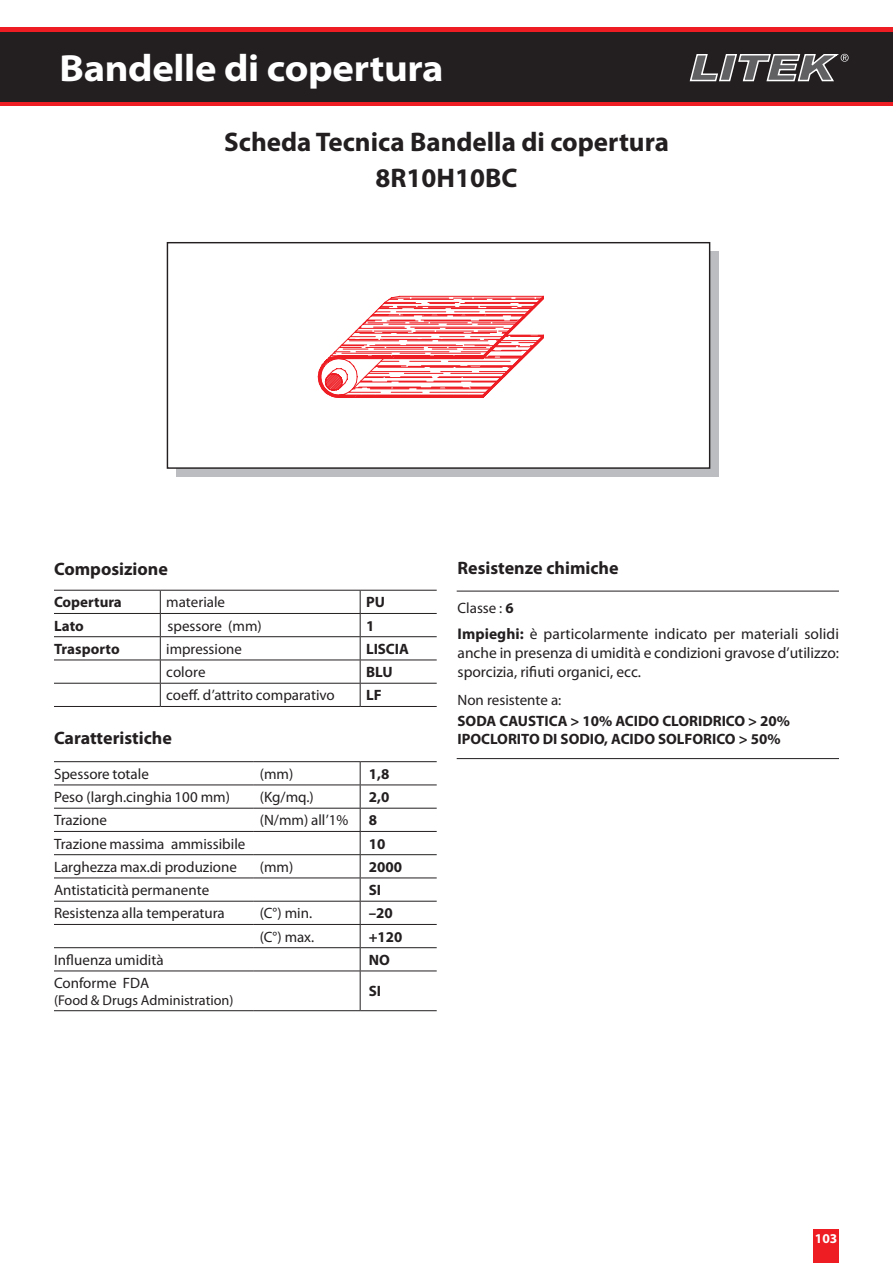
<style>
.page{position:relative;width:893px;height:1263px;background:#fff}
.page>*{position:absolute;margin:0;border:0;box-sizing:border-box;transform-origin:0 0}
.t1{font:700 semi-expanded 37.95px "Myriad Pro";letter-spacing:-.01em;color:#fff}
.Normale{font:700 27px "Myriad Pro";color:#231f20}
.Normale-2{font:700 18px "Myriad Pro";color:#231f20}
.Normale-3{font:15.45px/18.6px "Myriad Pro";color:#231f20;text-align:justify}
.Normale-4{font:15px "Myriad Pro";color:#231f20}
.Normale-5{font:700 15px "Myriad Pro";color:#231f20}
.Normale-6{font:14.25px "Myriad Pro";color:#231f20}
.t2{font:700 13.5px "Myriad Pro";color:#fff}
.s1{font-weight:700}
</style>
<div class="page">
<div style="left:0;top:28px;width:893px;height:78px;background:#ee1d23"></div>
<div style="left:0;top:32px;width:893px;height:70px;background:#231f20"></div>
<svg style="left:689px;top:53px;width:160px;height:29px"></svg>
<hr style="left:54px;top:590px;width:106px;height:1px;background:#231f20">
<hr style="left:160px;top:590px;width:200px;height:1px;background:#231f20">
<hr style="left:360px;top:590px;width:77px;height:1px;background:#231f20">
<hr style="left:54px;top:613px;width:106px;height:1px;background:#231f20">
<hr style="left:160px;top:613px;width:200px;height:1px;background:#231f20">
<hr style="left:360px;top:613px;width:77px;height:1px;background:#231f20">
<hr style="left:54px;top:636px;width:106px;height:1px;background:#231f20">
<hr style="left:160px;top:636px;width:200px;height:1px;background:#231f20">
<hr style="left:360px;top:636px;width:77px;height:1px;background:#231f20">
<hr style="left:54px;top:660px;width:106px;height:1px;background:#231f20">
<hr style="left:160px;top:660px;width:200px;height:1px;background:#231f20">
<hr style="left:360px;top:660px;width:77px;height:1px;background:#231f20">
<hr style="left:54px;top:683px;width:106px;height:1px;background:#231f20">
<hr style="left:160px;top:683px;width:200px;height:1px;background:#231f20">
<svg style="left:160px;top:591px;width:1px;height:115px"></svg>
<hr style="left:360px;top:683px;width:77px;height:1px;background:#231f20">
<svg style="left:360px;top:591px;width:1px;height:115px"></svg>
<hr style="left:54px;top:706px;width:106px;height:1px;background:#231f20">
<hr style="left:160px;top:706px;width:200px;height:1px;background:#231f20">
<hr style="left:360px;top:706px;width:77px;height:1px;background:#231f20">
<hr style="left:54px;top:761px;width:200px;height:1px;background:#231f20">
<hr style="left:254px;top:761px;width:106px;height:1px;background:#231f20">
<hr style="left:360px;top:761px;width:77px;height:1px;background:#231f20">
<hr style="left:54px;top:784px;width:200px;height:1px;background:#231f20">
<hr style="left:254px;top:784px;width:106px;height:1px;background:#231f20">
<hr style="left:360px;top:784px;width:77px;height:1px;background:#231f20">
<hr style="left:54px;top:808px;width:200px;height:1px;background:#231f20">
<hr style="left:254px;top:808px;width:106px;height:1px;background:#231f20">
<hr style="left:360px;top:808px;width:77px;height:1px;background:#231f20">
<hr style="left:54px;top:831px;width:200px;height:1px;background:#231f20">
<hr style="left:254px;top:831px;width:106px;height:1px;background:#231f20">
<hr style="left:360px;top:831px;width:77px;height:1px;background:#231f20">
<hr style="left:54px;top:854px;width:200px;height:1px;background:#231f20">
<hr style="left:254px;top:854px;width:106px;height:1px;background:#231f20">
<hr style="left:360px;top:854px;width:77px;height:1px;background:#231f20">
<hr style="left:54px;top:877px;width:200px;height:1px;background:#231f20">
<hr style="left:254px;top:877px;width:106px;height:1px;background:#231f20">
<hr style="left:360px;top:877px;width:77px;height:1px;background:#231f20">
<hr style="left:54px;top:901px;width:200px;height:1px;background:#231f20">
<hr style="left:254px;top:901px;width:106px;height:1px;background:#231f20">
<hr style="left:360px;top:901px;width:77px;height:1px;background:#231f20">
<hr style="left:54px;top:924px;width:200px;height:1px;background:#231f20">
<hr style="left:254px;top:924px;width:106px;height:1px;background:#231f20">
<hr style="left:360px;top:924px;width:77px;height:1px;background:#231f20">
<hr style="left:54px;top:947px;width:200px;height:1px;background:#231f20">
<hr style="left:254px;top:947px;width:106px;height:1px;background:#231f20">
<hr style="left:360px;top:947px;width:77px;height:1px;background:#231f20">
<svg style="left:360px;top:762px;width:1px;height:208px"></svg>
<hr style="left:54px;top:970px;width:200px;height:1px;background:#231f20">
<hr style="left:254px;top:970px;width:106px;height:1px;background:#231f20">
<hr style="left:360px;top:970px;width:77px;height:1px;background:#231f20">
<hr style="left:360px;top:971px;width:1px;height:39px;background:#231f20">
<hr style="left:54px;top:1010px;width:200px;height:1px;background:#231f20">
<hr style="left:254px;top:1010px;width:106px;height:1px;background:#231f20">
<hr style="left:360px;top:1010px;width:77px;height:1px;background:#231f20">
<hr style="left:457px;top:591px;width:382px;height:1px;background:#231f20">
<hr style="left:457px;top:758px;width:382px;height:1px;background:#231f20">
<div style="left:176px;top:252px;width:543px;height:225px;background:#bcbdc0"></div>
<div style="left:167px;top:243px;width:543px;height:225px;background:#fff"></div>
<div style="left:167px;top:242px;width:543px;height:227px;border:1px solid #231f20"></div>
<svg style="left:318px;top:296px;width:226px;height:102px"></svg>
<div style="left:813px;top:1229px;width:26px;height:34px;background:#ee1d23"></div>
<p class="t1" style="left:60px;top:47px;width:386px">Bandelle di copertura</p>
<p class="Normale" style="left:224px;top:127px;width:446px">Scheda Tecnica Bandella di copertura</p>
<p class="Normale" style="left:376px;top:162px;width:143px">8R10H10BC</p>
<p class="Normale-2" style="left:54px;top:559px;width:115px">Composizione</p>
<p class="Normale-5" style="left:54px;top:594px;width:69px">Copertura</p>
<p class="Normale-4" style="left:166px;top:594px;width:60px">materiale</p>
<p class="Normale-5" style="left:366px;top:594px;width:21px">PU</p>
<p class="Normale-5" style="left:54px;top:617px;width:31px">Lato</p>
<p class="Normale-4" style="left:168px;top:617px;width:96px">spessore (mm)</p>
<p class="Normale-5" style="left:366px;top:617px;width:10px">1</p>
<p class="Normale-5" style="left:54px;top:640px;width:67px">Trasporto</p>
<p class="Normale-4" style="left:166px;top:641px;width:77px">impressione</p>
<p class="Normale-5" style="left:366px;top:640px;width:44px">LISCIA</p>
<p class="Normale-4" style="left:166px;top:664px;width:41px">colore</p>
<p class="Normale-5" style="left:366px;top:664px;width:28px">BLU</p>
<p class="Normale-4" style="left:166px;top:687px;width:170px">coeff. d’attrito comparativo</p>
<p class="Normale-5" style="left:366px;top:687px;width:17px">LF</p>
<p class="Normale-2" style="left:54px;top:728px;width:119px">Caratteristiche</p>
<p class="Normale-4" style="left:54px;top:766px;width:96px">Spessore totale</p>
<p class="Normale-4" style="left:260px;top:766px;width:35px">(mm)</p>
<p class="Normale-5" style="left:369px;top:765px;width:22px">1,8</p>
<p class="Normale-4" style="left:54px;top:789px;width:177px">Peso (largh.cinghia 100 mm)</p>
<p class="Normale-4" style="left:260px;top:789px;width:56px">(Kg/mq.)</p>
<p class="Normale-5" style="left:369px;top:789px;width:22px">2,0</p>
<p class="Normale-4" style="left:54px;top:812px;width:54px">Trazione</p>
<p class="Normale-4" style="left:260px;top:812px;width:90px">(N/mm) all’1%</p>
<p class="Normale-5" style="left:369px;top:812px;width:10px">8</p>
<p class="Normale-4" style="left:54px;top:835px;width:193px">Trazione massima ammissibile</p>
<p class="Normale-5" style="left:369px;top:835px;width:18px">10</p>
<p class="Normale-4" style="left:54px;top:859px;width:184px">Larghezza max.di produzione</p>
<p class="Normale-4" style="left:260px;top:859px;width:35px">(mm)</p>
<p class="Normale-5" style="left:369px;top:858px;width:35px">2000</p>
<p class="Normale-4" style="left:54px;top:882px;width:157px">Antistaticità permanente</p>
<p class="Normale-5" style="left:369px;top:882px;width:14px">SI</p>
<p class="Normale-4" style="left:54px;top:905px;width:172px">Resistenza alla temperatura</p>
<p class="Normale-4" style="left:260px;top:905px;width:54px">(C°) min.</p>
<p class="Normale-5" style="left:369px;top:905px;width:26px">–20</p>
<p class="Normale-4" style="left:260px;top:928px;width:56px">(C°) max.</p>
<p class="Normale-5" style="left:369px;top:928px;width:35px">+120</p>
<p class="Normale-4" style="left:54px;top:952px;width:111px">Influenza umidità</p>
<p class="Normale-5" style="left:369px;top:951px;width:23px">NO</p>
<p class="Normale-4" style="left:54px;top:975px;width:97px">Conforme FDA</p>
<p class="Normale-6" style="left:54px;top:992px;width:181px">(Food &amp; Drugs Administration)</p>
<p class="Normale-5" style="left:369px;top:983px;width:14px">SI</p>
<p class="Normale-2" style="left:458px;top:558px;width:163px">Resistenze chimiche</p>
<p class="Normale-4" style="left:458px;top:600px;width:58px">Classe : <span class="s1">6</span></p>
<p class="Normale-3" style="left:458px;top:625px;width:383px"><span class="s1">Impieghi:</span> è particolarmente indicato per materiali solidi anche in presenza di umidità e condizioni gravose d’utilizzo: sporcizia, rifiuti organici, ecc.</p>
<p class="Normale-4" style="left:458px;top:692px;width:105px">Non resistente a:</p>
<p class="Normale-5" style="left:458px;top:712px;width:334px">SODA CAUSTICA &gt; 10% ACIDO CLORIDRICO &gt; 20%</p>
<p class="Normale-5" style="left:458px;top:730px;width:324px">IPOCLORITO DI SODIO, ACIDO SOLFORICO &gt; 50%</p>
<p class="t2" style="left:815px;top:1230px;width:24px">103</p>
</div>
